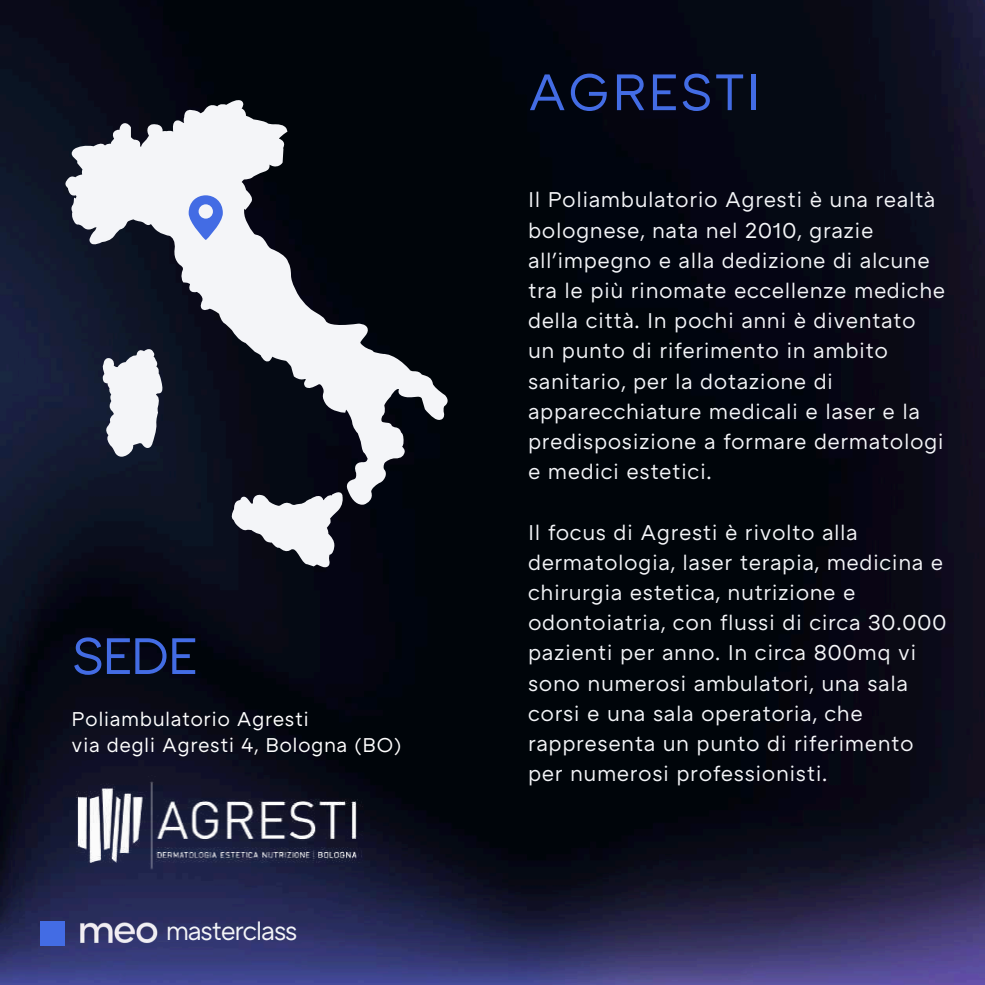
<style>
.page{position:relative;width:985px;height:985px;background:#fff}
.page>*{position:absolute;margin:0;border:0;box-sizing:border-box;transform-origin:0 0}
.t1{font:52.5px "ATC Arquette";letter-spacing:.02em;color:#436ce4}
.t2{font:26.43px "ATC Arquette";letter-spacing:-.05em;color:#f4f5f8}
.t3{font:21.88px/30.2px "ATC Arquette";letter-spacing:.02em;color:#f4f5f8}
.t4{font:20.39px/26.2px "ATC Arquette";letter-spacing:.02em;color:#fff}
</style>
<div class="page">
<img style="left:0;top:0;width:984px;height:984px">
<div style="left:41px;top:921px;width:24px;height:24px;background:#436ce4"></div>
<img style="left:80px;top:916px;width:78px;height:28px">
<svg style="left:65px;top:99px;width:383px;height:405px"></svg>
<svg style="left:230px;top:491px;width:113px;height:76px"></svg>
<svg style="left:102px;top:349px;width:61px;height:107px"></svg>
<svg style="left:189px;top:195px;width:34px;height:45px"></svg>
<img style="left:53px;top:775px;width:333px;height:99px">
<h1 class="t1" style="left:72px;top:626px;width:128px">SEDE</h1>
<p class="t4" style="left:72px;top:706px;width:331px">Poliambulatorio Agresti<br>via degli Agresti 4, Bologna (BO)</p>
<p class="t2" style="left:166px;top:915px;width:134px">masterclass</p>
<h1 class="t1" style="left:528px;top:62px;width:234px">AGRESTI</h1>
<p class="t3" style="left:528px;top:185px;width:418px">Il Poliambulatorio Agresti è una realtà bolognese, nata nel 2010, grazie all'impegno e alla dedizione di alcune tra le più rinomate eccellenze mediche della città. In pochi anni è diventato un punto di riferimento in ambito sanitario, per la dotazione di apparecchiature medicali e laser e la predisposizione a formare dermatologi e medici estetici.</p>
<p class="t3" style="left:528px;top:517px;width:420px">Il focus di Agresti è rivolto alla dermatologia, laser terapia, medicina e chirurgia estetica, nutrizione e odontoiatria, con flussi di circa 30.000 pazienti per anno. In circa 800mq vi sono numerosi ambulatori, una sala corsi e una sala operatoria, che rappresenta un punto di riferimento per numerosi professionisti.</p>
</div>
